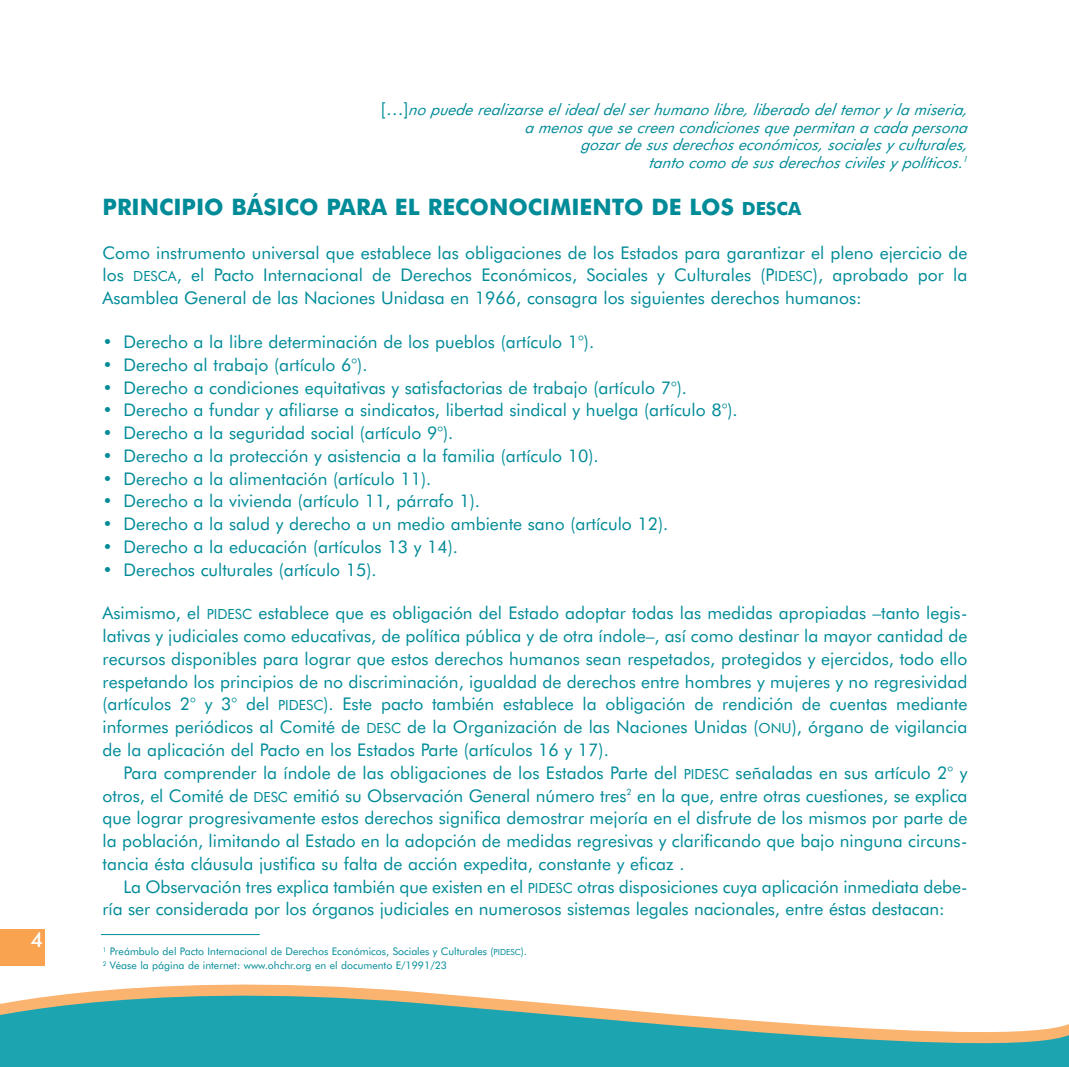
<style>
.page{position:relative;width:1069px;height:1067px;background:#fff}
.page>*{position:absolute;margin:0;border:0;box-sizing:border-box;transform-origin:0 0}
.t1{font:700 22.75px "Futura BT";color:#008b98}
.t2{font:500 21px "Futura BT";color:#fff}
.t3{font:17.5px/22.8px "Futura BT";color:#008b98;text-align:justify}
.t4{font:italic 15.75px/17.5px "Futura BT";color:#008b98;text-align:right}
.t5{font:10.5px/14px "Futura BT";color:#008b98}
.s1{font-style:normal;font-size:17.5px}
.s2{font-size:18.2px}
.s3{font-size:14px}
.s4{font-size:8.4px}
</style>
<div class="page">
<svg style="left:0;top:929px;width:1069px;height:137px"></svg>
<p class="t2" style="left:31px;top:931px;width:14px">4</p>
<p class="t4" style="left:381px;top:103px;width:591px"><span class="s1">[ … ]</span> no p uede realizarse el ideal del ser humano libre, liberado del temor y la miseria, a menos que se creen condiciones que permitan a cada persona<br>gozar de sus derechos económicos, sociales y culturales,<br>tanto como de sus derechos civiles y políticos.<sup>1</sup></p>
<h1 class="t1" style="left:103px;top:199px;width:700px">PRINCIPIO BÁSICO PARA EL RECONOCIMIENTO DE LOS <span class="s2">DESCA</span></h1>
<p class="t3" style="left:103px;top:243px;width:866px">Como instrumento universal que establece las obligaciones de los Estados para garantizar el pleno ejercicio de los <span class="s3">DESCA</span>, el Pacto Internacional de Derechos Económicos, Sociales y Culturales (P<span class="s3">IDESC</span>), aprobado por la Asamblea General de las Naciones Unidasa en 1966, consagra los siguientes derechos humanos:</p>
<p class="t3" style="left:103px;top:332px;width:493px">• Derecho a la libre determinación de los pueblos (artículo 1°).</p>
<p class="t3" style="left:103px;top:355px;width:266px">• Derecho al trabajo (artículo 6°).</p>
<p class="t3" style="left:103px;top:378px;width:586px">• Derecho a condiciones equitativas y satisfactorias de trabajo (artículo 7°).</p>
<p class="t3" style="left:103px;top:400px;width:636px">• Derecho a fundar y afiliarse a sindicatos, libertad sindical y huelga (artículo 8°).</p>
<p class="t3" style="left:103px;top:423px;width:352px">• Derecho a la seguridad social (artículo 9°).</p>
<p class="t3" style="left:103px;top:446px;width:498px">• Derecho a la protección y asistencia a la familia (artículo 10).</p>
<p class="t3" style="left:103px;top:469px;width:330px">• Derecho a la alimentación (artículo 11).</p>
<p class="t3" style="left:103px;top:491px;width:379px">• Derecho a la vivienda (artículo 11, párrafo 1).</p>
<p class="t3" style="left:103px;top:514px;width:567px">• Derecho a la salud y derecho a un medio ambiente sano (artículo 12).</p>
<p class="t3" style="left:103px;top:537px;width:357px">• Derecho a la educación (artículos 13 y 14).</p>
<p class="t3" style="left:103px;top:560px;width:276px">• Derechos culturales (artículo 15).</p>
<p class="t3" style="left:103px;top:603px;width:866px">Asimismo, el <span class="s3">PIDESC</span> establece que es obligación del Estado adoptar todas las medidas apropiadas –tanto legis&shy;lativas y judiciales como educativas, de política pública y de otra índole–, así como destinar la mayor cantidad de recursos disponibles para lograr que estos derechos humanos sean respetados, protegidos y ejercidos, todo ello respetando los principios de no discriminación, igualdad de derechos entre hombres y mujeres y no regresividad (artículos 2° y 3° del <span class="s3">PIDESC</span>). Este pacto también establece la obligación de rendición de cuentas mediante informes periódicos al Comité de <span class="s3">DESC</span> de la Organización de las Naciones Unidas (<span class="s3">ONU</span>), órgano de vigilancia de la aplicación del Pacto en los Estados Parte (artículos 16 y 17).</p>
<p class="t3" style="left:103px;top:763px;width:866px;text-indent:21px">Para comprender la índole de las obligaciones de los Estados Parte del <span class="s3">PIDESC</span> señaladas en sus artículo 2° y otros, el Comité de <span class="s3">DESC</span> emitió su Observación General número tres<sup>2</sup> en la que, entre otras cuestiones, se explica que lograr progresivamente estos derechos significa demostrar mejoría en el disfrute de los mismos por parte de la población, limitando al Estado en la adopción de medidas regresivas y clarificando que bajo ninguna circuns&shy;tancia ésta cláusula justifica su falta de acción expedita, constante y eficaz .</p>
<p class="t3" style="left:103px;top:876px;width:866px;text-indent:21px">La Observación tres explica también que existen en el <span class="s3">PIDESC</span> otras disposiciones cuya aplicación inmediata debe&shy;ría ser considerada por los órganos judiciales en numerosos sistemas legales nacionales, entre éstas destacan:</p>
<p class="t5" style="left:103px;top:945px;width:426px"><sup>1</sup> Preámbulo del Pacto Internacional de Derechos Económicos, Sociales y Culturales (<span class="s4">PIDESC</span>).<br><sup>2</sup> Véase la página de internet: www.ohchr.org en el documento E/1991/23</p>
</div>
